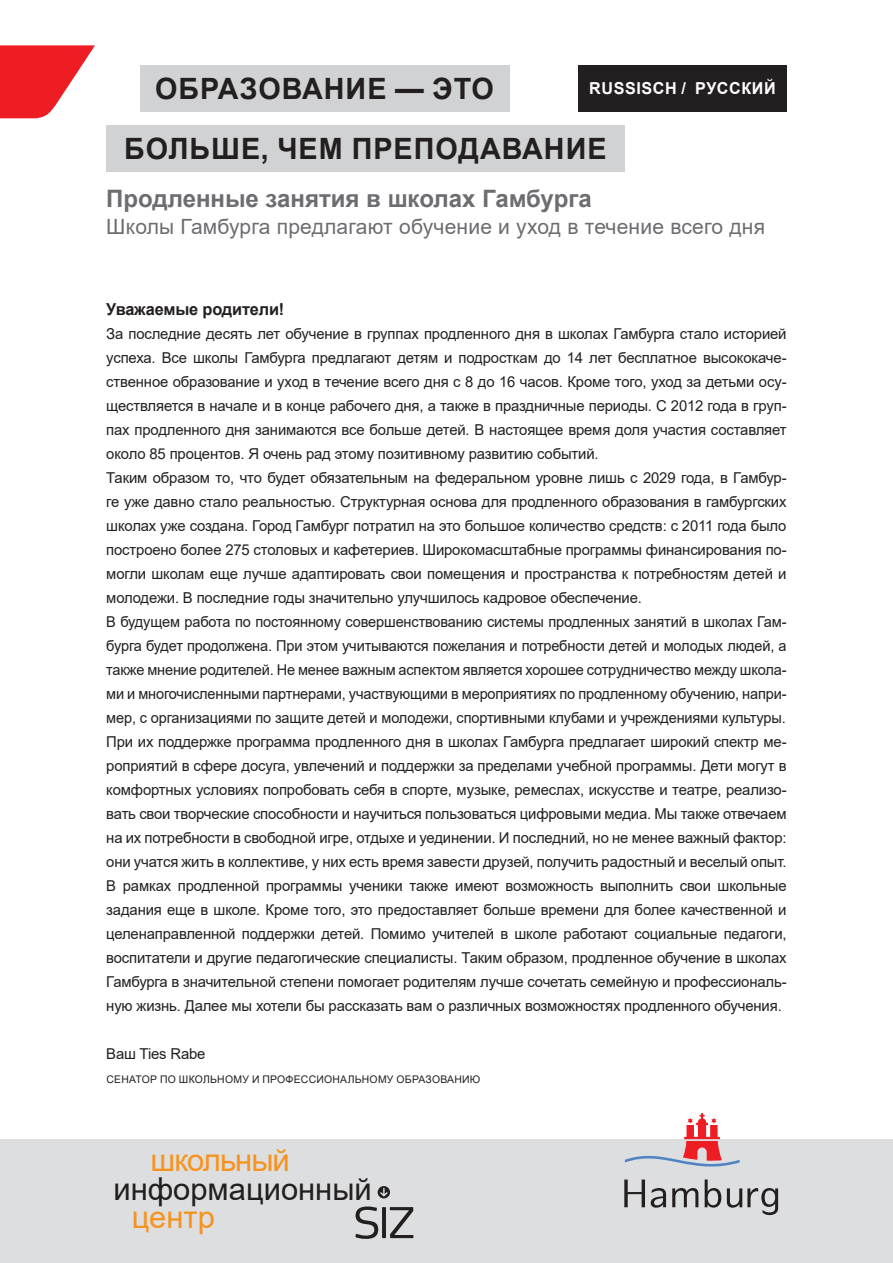
<style>
.page{position:relative;width:893px;height:1263px;background:#fff}
.page>*{position:absolute;margin:0;border:0;box-sizing:border-box;transform-origin:0 0}
.t1{font:30.9px "Arial";color:#231f20}
.t2{font:30.9px "Arial";letter-spacing:-.03em;color:#f7931d}
.t3{font:700 29.4px/60.6px "Arial";letter-spacing:.035em;color:#231f20}
.t4{font:700 24px "Arial";color:#6c6d70}
.t5{font:21px "Arial";letter-spacing:.01em;color:#6c6d70}
.t6{font:700 16.5px "Arial";letter-spacing:-.01em;color:#231f20}
.t7{font:700 16.5px "Arial";letter-spacing:.035em;color:#fff}
.t8{font:15px/24px "Arial";letter-spacing:-.01em;color:#231f20}
.t9{font:10.5px "Arial";letter-spacing:.025em;color:#231f20}
</style>
<div class="page">
<div style="left:0;top:1140px;width:893px;height:123px;background:#dddee0"></div>
<svg style="left:625px;top:1113px;width:115px;height:54px"></svg>
<svg style="left:624px;top:1179px;width:21px;height:28px"></svg>
<svg style="left:651px;top:1188px;width:15px;height:20px"></svg>
<svg style="left:672px;top:1188px;width:26px;height:19px"></svg>
<svg style="left:705px;top:1179px;width:16px;height:28px"></svg>
<svg style="left:727px;top:1188px;width:51px;height:27px"></svg>
<div style="left:140px;top:65px;width:369px;height:46px;background:#d1d2d4"></div>
<div style="left:106px;top:125px;width:518px;height:47px;background:#d1d2d4"></div>
<div style="left:578px;top:65px;width:209px;height:46px;background:#231f20"></div>
<svg style="left:0;top:45px;width:95px;height:73px"></svg>
<svg style="left:355px;top:1206px;width:58px;height:33px"></svg>
<svg style="left:378px;top:1186px;width:12px;height:12px"></svg>
<h2 class="t3" style="left:124px;top:58px;width:484px;text-indent:31px">ОБРАЗОВАНИЕ — ЭТО<br>БОЛЬШЕ, ЧЕМ ПРЕПОДАВАНИЕ</h2>
<p class="t7" style="left:589px;top:77px;width:188px">RUSSISCH / РУССКИЙ</p>
<h3 class="t4" style="left:106px;top:182px;width:487px">Продленные занятия в школах Гамбурга</h3>
<h3 class="t5" style="left:106px;top:212px;width:660px">Школы Гамбурга предлагают обучение и уход в течение всего дня</h3>
<p class="t6" style="left:106px;top:298px;width:180px">Уважаемые родители!</p>
<p class="t8" style="left:106px;top:322px;width:682px">За последние десять лет обучение в группах продленного дня в школах Гамбурга стало историей успеха. Все школы Гамбурга предлагают детям и подросткам до 14 лет бесплатное высококаче&shy;ственное образование и уход в течение всего дня с 8 до 16 часов. Кроме того, уход за детьми осу&shy;ществляется в начале и в конце рабочего дня, а также в праздничные периоды. С 2012 года в груп&shy;пах продленного дня занимаются все больше детей. В настоящее время доля участия составляет около 85 процентов. Я очень рад этому позитивному развитию событий.<br>Таким образом то, что будет обязательным на федеральном уровне лишь с 2029 года, в Гамбур&shy;ге уже давно стало реальностью. Структурная основа для продленного образования в гамбургских школах уже создана. Город Гамбург потратил на это большое количество средств: с 2011 года было построено более 275 столовых и кафетериев. Широкомасштабные программы финансирования по&shy;могли школам еще лучше адаптировать свои помещения и пространства к потребностям детей и молодежи. В последние годы значительно улучшилось кадровое обеспечение.<br>В будущем работа по постоянному совершенствованию системы продленных занятий в школах Гам&shy;бурга будет продолжена. При этом учитываются пожелания и потребности детей и молодых людей, а также мнение родителей. Не менее важным аспектом является хорошее сотрудничество между школа&shy;ми и многочисленными партнерами, участвующими в мероприятиях по продленному обучению, напри&shy;мер, с организациями по защите детей и молодежи, спортивными клубами и учреждениями культуры.<br>При их поддержке программа продленного дня в школах Гамбурга предлагает широкий спектр ме&shy;роприятий в сфере досуга, увлечений и поддержки за пределами учебной программы. Дети могут в комфортных условиях попробовать себя в спорте, музыке, ремеслах, искусстве и театре, реализо&shy;вать свои творческие способности и научиться пользоваться цифровыми медиа. Мы также отвечаем на их потребности в свободной игре, отдыхе и уединении. И последний, но не менее важный фактор: они учатся жить в коллективе, у них есть время завести друзей, получить радостный и веселый опыт.<br>В рамках продленной программы ученики также имеют возможность выполнить свои школьные задания еще в школе. Кроме того, это предоставляет больше времени для более качественной и целенаправленной поддержки детей. Помимо учителей в школе работают социальные педагоги, воспитатели и другие педагогические специалисты. Таким образом, продленное обучение в школах Гамбурга в значительной степени помогает родителям лучше сочетать семейную и профессиональ&shy;ную жизнь. Далее мы хотели бы рассказать вам о различных возможностях продленного обучения.</p>
<p class="t8" style="left:106px;top:1042px;width:101px">Ваш Ties Rabe</p>
<p class="t9" style="left:106px;top:1072px;width:375px">СЕНАТОР ПО ШКОЛЬНОМУ И ПРОФЕССИОНАЛЬНОМУ ОБРАЗОВАНИЮ</p>
<h1 class="t2" style="left:150px;top:1139px;width:141px">школьный</h1>
<h1 class="t1" style="left:113px;top:1168px;width:260px">информационный</h1>
<h1 class="t2" style="left:132px;top:1196px;width:84px">центр</h1>
</div>
